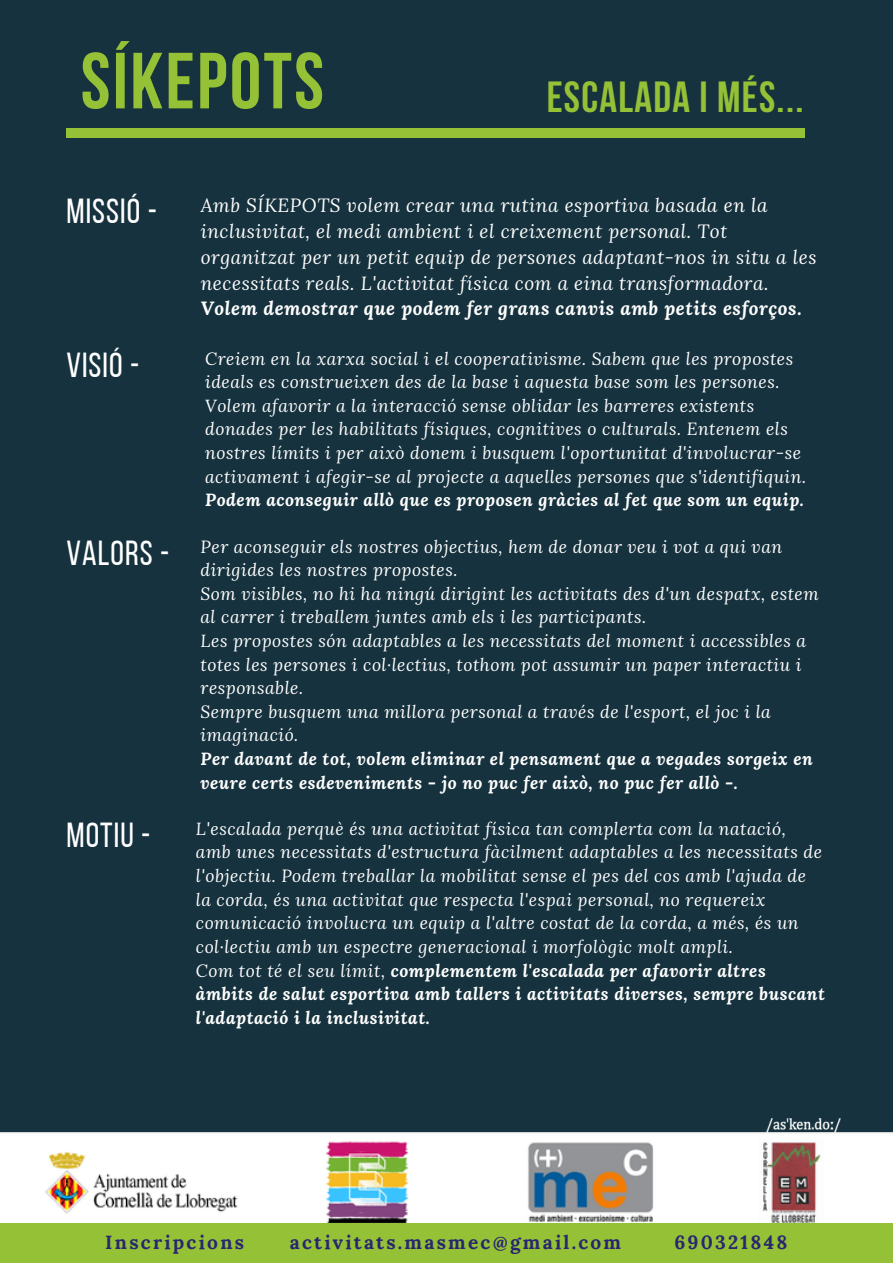
<style>
.page{position:relative;width:893px;height:1264px;background:#fff}
.page>*{position:absolute;margin:0;border:0;box-sizing:border-box;transform-origin:0 0}
.t1{font:700 79.35px "Bebas Neue";letter-spacing:.03em;color:#95c137}
.t2{font:700 43.35px "Bebas Neue";letter-spacing:.03em;color:#95c137}
.t3{font:34.65px "Bebas Neue";letter-spacing:.03em;color:#fff}
.t4{font:700 19.05px "Lora";letter-spacing:.12em;color:#282670}
.t5{font:italic 18.9px/25.8px "Lora";letter-spacing:.03em;color:#fff}
.t6{font:italic 700 18.9px "Lora";letter-spacing:.03em;color:#fff}
.t7{font:italic 17.4px/23.5px "Lora";letter-spacing:.03em;color:#fff}
.t8{font:italic 700 17.4px/23.5px "Lora";letter-spacing:.03em;color:#fff}
.s1{font-family:"Bebas Neue";font-style:normal;font-size:34.65px}
.s2{font-weight:700}
</style>
<div class="page">
<div style="left:0;top:0;width:892px;height:1262px;background:#16323e"></div>
<div style="left:66px;top:128px;width:738px;height:9px;background:#95c137"></div>
<img style="left:0;top:1132px;width:892px;height:91px">
<div style="left:0;top:1223px;width:892px;height:39px;background:#95c137"></div>
<img style="left:766px;top:1118px;width:74px;height:14px">
<h1 class="t1" style="left:81px;top:49px;width:245px">SÍKEPOTS</h1>
<h2 class="t2" style="left:546px;top:80px;width:258px">ESCALADA I MÉS...</h2>
<h3 class="t3" style="left:67px;top:197px;width:92px">MISSIÓ -</h3>
<p class="t5" style="left:201px;top:192px;width:617px">Amb SÍKEPOTS volem crear una rutina esportiva basada en la inclusivitat, el medi ambient i el creixement personal. Tot organitzat per un petit equip de persones adaptant-nos in situ a les necessitats reals. L'activitat física com a eina transformadora.</p>
<p class="t6" style="left:201px;top:296px;width:602px">Volem demostrar que podem fer grans canvis amb petits esforços.</p>
<h3 class="t3" style="left:67px;top:351px;width:74px">VISIÓ -</h3>
<p class="t7" style="left:205px;top:346px;width:602px">Creiem en la xarxa social i el cooperativisme. Sabem que les propostes ideals es construeixen des de la base i aquesta base som les persones.<br>Volem afavorir a la interacció sense oblidar les barreres existents donades per les habilitats físiques, cognitives o culturals. Entenem els nostres límits i per això donem i busquem l'oportunitat d'involucrar-se activament i afegir-se al projecte a aquelles persones que s'identifiquin.</p>
<p class="t8" style="left:205px;top:488px;width:600px">Podem aconseguir allò que es proposen gràcies al fet que som un equip.</p>
<p class="t7" style="left:200px;top:534px;width:619px;text-indent:-134px"><span class="s1">VALORS -</span> Per aconseguir els nostres objectius, hem de donar veu i vot a qui van dirigides les nostres propostes.<br>Som visibles, no hi ha ningú dirigint les activitats des d'un despatx, estem al carrer i treballem juntes amb els i les participants.<br>Les propostes són adaptables a les necessitats del moment i accessibles a totes les persones i col·lectius, tothom pot assumir un paper interactiu i responsable.<br>Sempre busquem una millora personal a través de l'esport, el joc i la imaginació.</p>
<p class="t8" style="left:200px;top:746px;width:613px">Per davant de tot, volem eliminar el pensament que a vegades sorgeix en veure certs esdeveniments - jo no puc fer això, no puc fer allò -.</p>
<h3 class="t3" style="left:67px;top:820px;width:85px">MOTIU -</h3>
<p class="t7" style="left:196px;top:816px;width:630px">L'escalada perquè és una activitat física tan complerta com la natació, amb unes necessitats d'estructura fàcilment adaptables a les necessitats de l'objectiu. Podem treballar la mobilitat sense el pes del cos amb l'ajuda de la corda, és una activitat que respecta l'espai personal, no requereix comunicació involucra un equip a l'altre costat de la corda, a més, és un col·lectiu amb un espectre generacional i morfològic molt ampli.<br>Com tot té el seu límit, <span class="s2">complementem l'escalada per afavorir altres àmbits de salut esportiva amb tallers i activitats diverses, sempre buscant l'adaptació i la inclusivitat.</span></p>
<p class="t4" style="left:105px;top:1229px;width:140px">Inscripcions</p>
<p class="t4" style="left:290px;top:1229px;width:333px">activitats.masmec@gmail.com</p>
<p class="t4" style="left:674px;top:1229px;width:114px">690321848</p>
</div>
